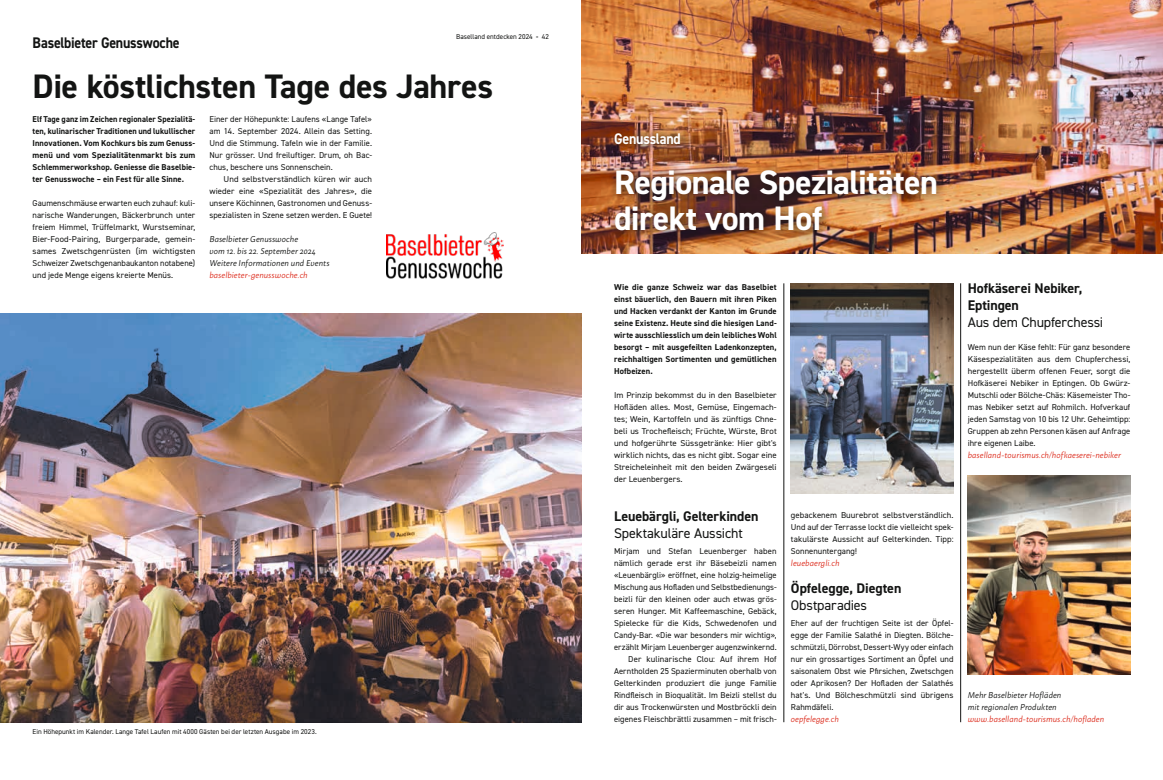
<style>
.page{position:relative;width:1163px;height:780px;background:#fff}
.page>*{position:absolute;margin:0;border:0;box-sizing:border-box;transform-origin:0 0}
.t1{font:700 34px/36px "DIN2014";letter-spacing:-.015em;color:#fff}
.t2{font:700 34px "DIN2014";letter-spacing:-.01em;color:#131413}
.t3{font:700 15.4px "DIN2014";letter-spacing:-.015em;color:#131413;scale:.91 1}
.t4{font:700 15.4px "DIN2014";letter-spacing:-.015em;color:#fff;scale:.91 1}
.t5{font:700 14px/16.8px "DIN2014";letter-spacing:-.005em;color:#131413}
.t6{font:14px "DIN2014";letter-spacing:-.01em;color:#131413}
.t7{font:8.5px/12px "DIN2014";letter-spacing:.005em;color:#131413;text-align:justify}
.t8{font:700 8.5px/12px "DIN2014";letter-spacing:.01em;color:#131413;text-align:justify}
.t9{font:italic 8.5px "Macho";letter-spacing:.005em;color:#dc2a1b}
.t10{font:italic 8.5px/12px "Macho";letter-spacing:.01em;color:#131413}
.t11{font:7px "DIN2014";letter-spacing:.005em;color:#131413}
.s1{font-weight:700}
</style>
<div class="page">
<img style="left:581px;top:0;width:581px;height:254px">
<img style="left:967px;top:475px;width:163px;height:199px">
<img style="left:790px;top:283px;width:163px;height:211px">
<div style="left:607px;top:125px;width:83px;height:30px;background:#131413;opacity:.75"></div>
<div style="left:607px;top:162px;width:340px;height:79px;background:#131413;opacity:.75"></div>
<img style="left:0;top:314px;width:581px;height:408px">
<img style="left:386px;top:232px;width:117px;height:47px">
<hr style="left:783px;top:283px;width:1px;height:439px;background:#131413">
<hr style="left:960px;top:283px;width:1px;height:439px;background:#131413">
<h2 class="t3" style="left:33px;top:32px;width:163px">Baselbieter Genusswoche</h2>
<p class="t11" style="left:456px;top:33px;width:94px">Baselland entdecken 2024 <span class="s1">‐</span> 42</p>
<h1 class="t2" style="left:33px;top:63px;width:462px">Die köstlichsten Tage des Jahres</h1>
<p class="t8" style="left:33px;top:113px;width:164px">Elf Tage ganz im Zeichen regionaler Spezialitä&shy;ten, kulinarischer Traditionen und lukullischer Innovationen. Vom Kochkurs bis zum Genuss&shy;menü und vom Spezialitätenmarkt bis zum Schlemmerworkshop. Geniesse die Baselbie&shy;ter Genusswoche – ein Fest für alle Sinne.</p>
<p class="t7" style="left:33px;top:197px;width:164px">Gaumenschmäuse erwarten euch zuhauf: kuli&shy;narische Wanderungen, Bäckerbrunch unter freiem Himmel, Trüffelmarkt, Wurstseminar, Bier-Food-Pairing, Burgerparade, gemein&shy;sames Zwetschgenrüsten (im wichtigsten Schweizer Zwetschgenanbaukanton notabene) und jede Menge eigens kreierte Menüs.</p>
<p class="t7" style="left:209px;top:113px;width:164px">Einer der Höhepunkte: Laufens «Lange Tafel» am 14. September 2024. Allein das Setting.<br>Und die Stimmung. Tafeln wie in der Familie.<br>Nur grösser. Und freiluftiger. Drum, oh Bac&shy;chus, beschere uns Sonnenschein.</p>
<p class="t7" style="left:209px;top:173px;width:164px;text-indent:14px">Und selbstverständlich küren wir auch wieder eine «Spezialität des Jahres», die unsere Köchinnen, Gastronomen und Genuss&shy;spezialisten in Szene setzen werden. E Guete!</p>
<p class="t10" style="left:209px;top:232px;width:122px">Baselbieter Genusswoche<br>vom 12. bis 22. September 2024<br>Weitere Informationen und Events</p>
<p class="t9" style="left:209px;top:267px;width:100px">baselbieter-genusswoche.ch</p>
<p class="t11" style="left:33px;top:727px;width:285px">Ein Höhepunkt im Kalender. Lange Tafel Laufen mit 4000 Gästen bei der letzten Ausgabe im 2023.</p>
<h2 class="t4" style="left:614px;top:128px;width:75px">Genussland</h2>
<h1 class="t1" style="left:614px;top:164px;width:325px">Regionale Spezialitäten direkt vom Hof</h1>
<p class="t8" style="left:614px;top:281px;width:164px">Wie die ganze Schweiz war das Baselbiet einst bäuerlich, den Bauern mit ihren Piken und Hacken verdankt der Kanton im Grunde seine Existenz. Heute sind die hiesigen Land&shy;wirte ausschliesslich um dein leibliches Wohl besorgt – mit ausgefeilten Ladenkonzepten, reichhaltigen Sortimenten und gemütlichen Hofbeizen.</p>
<p class="t7" style="left:614px;top:389px;width:164px">Im Prinzip bekommst du in den Baselbieter Hofläden alles. Most, Gemüse, Eingemach&shy;tes; Wein, Kartoffeln und äs zünftigs Chne&shy;beli us Trochefleisch; Früchte, Würste, Brot und hofgerührte Süssgetränke: Hier gibt's wirklich nichts, das es nicht gibt. Sogar eine Streicheleinheit mit den beiden Zwärgeseli der Leuenbergers.</p>
<h3 class="t5" style="left:614px;top:507px;width:146px">Leuebärgli, Gelterkinden</h3>
<h3 class="t6" style="left:614px;top:524px;width:130px">Spektakuläre Aussicht</h3>
<p class="t7" style="left:614px;top:545px;width:164px;text-align:right">Mirjam und Stefan Leuenberger haben nämlich gerade erst ihr Bäsebeizli namen «Leuenbärgli» eröffnet, eine holzig-heimelige Mischung aus Hofladen und Selbstbedienungs&shy;beizli für den kleinen oder auch etwas grös&shy;seren Hunger. Mit Kaffeemaschine, Gebäck, Spielecke für die Kids, Schwedenofen und Candy-Bar. «Die war besonders mir wichtig», erzählt Mirjam Leuenberger augenzwinkernd.<br>Der kulinarische Clou: Auf ihrem Hof Aerntholden 25 Spazierminuten oberhalb von Gelterkinden produziert die junge Familie Rindfleisch in Bioqualität. Im Beizli stellst du dir aus Trockenwürsten und Mostbröckli dein eigenes Fleischbrättli zusammen – mit frisch-</p>
<p class="t7" style="left:790px;top:509px;width:164px">gebackenem Buurebrot selbstverständlich.<br>Und auf der Terrasse lockt die vielleicht spek&shy;takulärste Aussicht auf Gelterkinden. Tipp:<br>Sonnenuntergang!</p>
<p class="t9" style="left:790px;top:555px;width:50px">leuebaergli.ch</p>
<h3 class="t5" style="left:790px;top:579px;width:112px">Öpfelegge, Diegten</h3>
<h3 class="t6" style="left:790px;top:596px;width:78px">Obstparadies</h3>
<p class="t7" style="left:790px;top:617px;width:164px">Eher auf der fruchtigen Seite ist der Öpfel&shy;egge der Familie Salathé in Diegten. Bölche&shy;schmützli, Dörrobst, Dessert-Wyy oder einfach nur ein grossartiges Sortiment an Öpfel und saisonalem Obst wie Pfirsichen, Zwetschgen oder Aprikosen? Der Hofladen der Salathés hat's. Und Bölcheschmützli sind übrigens Rahmdäfeli.</p>
<p class="t9" style="left:790px;top:711px;width:49px">oepfelegge.ch</p>
<h3 class="t5" style="left:967px;top:279px;width:116px">Hofkäserei Nebiker,<br>Eptingen</h3>
<h3 class="t6" style="left:967px;top:313px;width:137px">Aus dem Chupferchessi</h3>
<p class="t7" style="left:967px;top:341px;width:164px">Wem nun der Käse fehlt: Für ganz besondere Käsespezialitäten aus dem Chupferchessi, hergestellt überm offenen Feuer, sorgt die Hofkäserei Nebiker in Eptingen. Ob Gwürz-Mutschli oder Bölche-Chäs: Käsemeister Tho&shy;mas Nebiker setzt auf Rohmilch. Hofverkauf jeden Samstag von 10 bis 12 Uhr. Geheimtipp:<br>Gruppen ab zehn Personen käsen auf Anfrage ihre eigenen Laibe.</p>
<p class="t9" style="left:967px;top:447px;width:155px">baselland-tourismus.ch/hofkaeserei-nebiker</p>
<p class="t10" style="left:967px;top:688px;width:95px">Mehr Baselbieter Hofläden mit regionalen Produkten</p>
<p class="t9" style="left:967px;top:711px;width:138px">www.baselland-tourismus.ch/hofladen</p>
</div>
